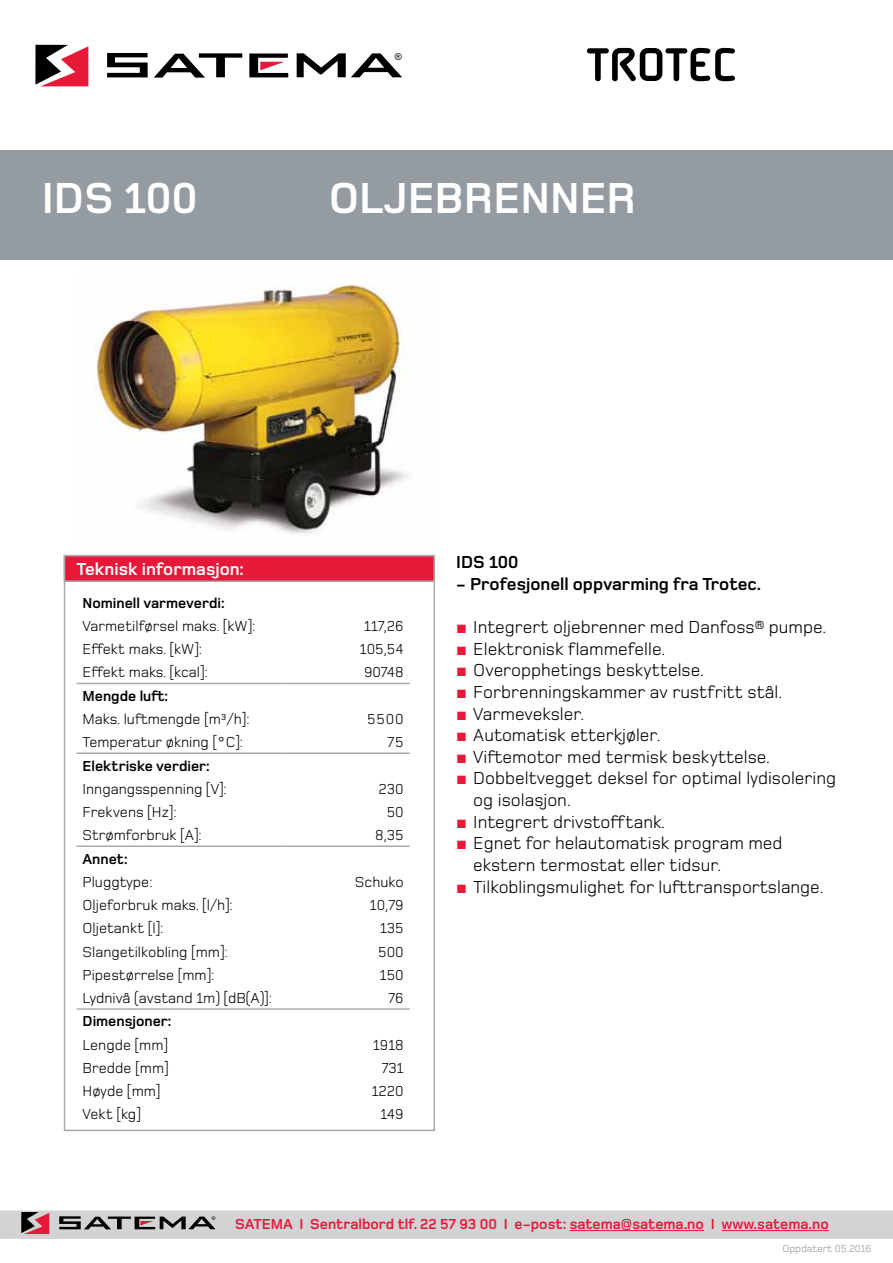
<style>
.page{position:relative;width:893px;height:1263px;background:#fff}
.page>*{position:absolute;margin:0;border:0;box-sizing:border-box;transform-origin:0 0}
.t1{font:700 51px "Alega";color:#000}
.t2{font:700 45px "Foundry Monoline";color:#fff}
.t3{font:18px/21.6px "Foundry Monoline";color:#000}
.t4{font:700 18px "Foundry Monoline";color:#000}
.t5{font:700 18px "Foundry Monoline";color:#fff}
.t6{font:15px "Foundry Monoline";color:#000}
.t7{font:700 15px "Foundry Monoline";color:#e71939}
.t8{font:700 15px "Foundry Monoline";color:#000}
.t9{font:10.5px "Foundry Monoline";color:#939598}
.t10{font:9.6px "Arial";color:#000}
.t11{font:5.1px "Arial";color:#000}
.s1{font-family:"Arial";color:#e71939}
</style>
<div class="page">
<svg style="left:35px;top:45px;width:53px;height:41px"></svg>
<svg style="left:107px;top:53px;width:41px;height:24px"></svg>
<svg style="left:154px;top:53px;width:88px;height:25px"></svg>
<svg style="left:297px;top:53px;width:105px;height:24px"></svg>
<svg style="left:249px;top:54px;width:39px;height:23px"></svg>
<svg style="left:0;top:1210px;width:893px;height:29px;background:#c9c8ca"></svg>
<hr style="left:570px;top:1230px;width:134px;height:1px;background:#e71939">
<hr style="left:721px;top:1230px;width:108px;height:1px;background:#e71939">
<div style="left:0;top:150px;width:893px;height:109px;background:#949ca1"></div>
<hr style="left:77px;top:683px;width:208px;height:1px;background:#a7a9ac">
<hr style="left:285px;top:683px;width:125px;height:1px;background:#a7a9ac">
<hr style="left:77px;top:752px;width:208px;height:2px;background:#a7a9ac">
<hr style="left:285px;top:752px;width:125px;height:2px;background:#a7a9ac">
<hr style="left:77px;top:845px;width:208px;height:2px;background:#a7a9ac">
<hr style="left:285px;top:845px;width:125px;height:2px;background:#a7a9ac">
<hr style="left:77px;top:1008px;width:208px;height:2px;background:#a7a9ac">
<hr style="left:285px;top:1008px;width:125px;height:2px;background:#a7a9ac">
<div style="left:64px;top:555px;width:371px;height:576px;border:2px solid #a7a9ac"></div>
<div style="left:64px;top:555px;width:371px;height:27px;background:#e71939;border:2px solid #a7a9ac"></div>
<img style="left:94px;top:284px;width:315px;height:252px">
<p class="t10" style="left:395px;top:50px;width:9px">®</p>
<h1 class="t1" style="left:586px;top:38px;width:152px">TROTEC</h1>
<h2 class="t2" style="left:42px;top:174px;width:157px">ids 100</h2>
<h2 class="t2" style="left:329px;top:174px;width:309px">oljebrenner</h2>
<p class="t5" style="left:77px;top:560px;width:169px">Teknisk informasjon:</p>
<p class="t8" style="left:83px;top:595px;width:144px">Nominell varmeverdi:</p>
<p class="t6" style="left:83px;top:618px;width:174px">Varmetilførsel maks. [kW]:</p>
<p class="t6" style="left:364px;top:618px;width:41px">117,26</p>
<p class="t6" style="left:83px;top:641px;width:121px">Effekt maks. [kW]:</p>
<p class="t6" style="left:360px;top:641px;width:45px">105,54</p>
<p class="t6" style="left:83px;top:664px;width:127px">Effekt maks. [kcal]:</p>
<p class="t6" style="left:364px;top:664px;width:41px">90748</p>
<p class="t8" style="left:83px;top:688px;width:87px">Mengde luft:</p>
<p class="t6" style="left:83px;top:711px;width:169px">Maks. luftmengde [m³/h]:</p>
<p class="t6" style="left:367px;top:711px;width:38px">5500</p>
<p class="t6" style="left:83px;top:734px;width:162px">Temperatur økning [°C]:</p>
<p class="t6" style="left:387px;top:734px;width:18px">75</p>
<p class="t8" style="left:83px;top:757px;width:129px">Elektriske verdier:</p>
<p class="t6" style="left:83px;top:781px;width:146px">Inngangsspenning [V]:</p>
<p class="t6" style="left:379px;top:781px;width:27px">230</p>
<p class="t6" style="left:83px;top:804px;width:96px">Frekvens [Hz]:</p>
<p class="t6" style="left:387px;top:804px;width:19px">50</p>
<p class="t6" style="left:83px;top:827px;width:121px">Strømforbruk [A]:</p>
<p class="t6" style="left:375px;top:827px;width:30px">8,35</p>
<p class="t8" style="left:83px;top:850px;width:47px">Annet:</p>
<p class="t6" style="left:83px;top:874px;width:72px">Pluggtype:</p>
<p class="t6" style="left:355px;top:874px;width:50px">Schuko</p>
<p class="t6" style="left:83px;top:897px;width:152px">Oljeforbruk maks. [l/h]:</p>
<p class="t6" style="left:370px;top:897px;width:35px">10,79</p>
<p class="t6" style="left:83px;top:920px;width:82px">Oljetankt [l]:</p>
<p class="t6" style="left:380px;top:920px;width:25px">135</p>
<p class="t6" style="left:83px;top:943px;width:147px">Slangetilkobling [mm]:</p>
<p class="t6" style="left:378px;top:943px;width:27px">500</p>
<p class="t6" style="left:83px;top:967px;width:133px">Pipestørrelse [mm]:</p>
<p class="t6" style="left:380px;top:967px;width:25px">150</p>
<p class="t6" style="left:83px;top:990px;width:191px">Lydnivå (avstand 1m) [dB(A)]:</p>
<p class="t6" style="left:388px;top:990px;width:17px">76</p>
<p class="t8" style="left:83px;top:1013px;width:90px">Dimensjoner:</p>
<p class="t6" style="left:83px;top:1036px;width:87px">Lengde [mm]</p>
<p class="t6" style="left:373px;top:1036px;width:32px">1918</p>
<p class="t6" style="left:83px;top:1060px;width:88px">Bredde [mm]</p>
<p class="t6" style="left:382px;top:1060px;width:24px">731</p>
<p class="t6" style="left:83px;top:1083px;width:79px">Høyde [mm]</p>
<p class="t6" style="left:372px;top:1083px;width:33px">1220</p>
<p class="t6" style="left:83px;top:1106px;width:60px">Vekt [kg]</p>
<p class="t6" style="left:380px;top:1106px;width:25px">149</p>
<p class="t4" style="left:456px;top:553px;width:64px">IDS 100</p>
<p class="t4" style="left:456px;top:574px;width:306px">- Profesjonell oppvarming fra Trotec.</p>
<p class="t3" style="left:456px;top:616px;width:372px"><span class="s1">■</span> Integrert oljebrenner med Danfoss® pumpe.</p>
<p class="t3" style="left:456px;top:638px;width:211px"><span class="s1">■</span> Elektronisk flammefelle.</p>
<p class="t3" style="left:456px;top:660px;width:249px"><span class="s1">■</span> Overopphetings beskyttelse.</p>
<p class="t3" style="left:456px;top:681px;width:327px"><span class="s1">■</span> Forbrenningskammer av rustfritt stål.</p>
<p class="t3" style="left:456px;top:703px;width:129px"><span class="s1">■</span> Varmeveksler.</p>
<p class="t3" style="left:456px;top:724px;width:206px"><span class="s1">■</span> Automatisk etterkjøler.</p>
<p class="t3" style="left:456px;top:746px;width:315px"><span class="s1">■</span> Viftemotor med termisk beskyttelse.</p>
<p class="t3" style="left:473px;top:768px;width:364px;text-indent:-17px"><span class="s1">■</span> Dobbeltvegget deksel for optimal lydisolering og isolasjon.</p>
<p class="t3" style="left:456px;top:811px;width:210px"><span class="s1">■</span> Integrert drivstofftank.</p>
<p class="t3" style="left:473px;top:832px;width:311px;text-indent:-17px"><span class="s1">■</span> Egnet for helautomatisk program med ekstern termostat eller tidsur.</p>
<p class="t3" style="left:456px;top:876px;width:369px"><span class="s1">■</span> Tilkoblingsmulighet for lufttransportslange.</p>
<p class="t11" style="left:212px;top:1215px;width:5px">®</p>
<p class="t7" style="left:235px;top:1216px;width:595px">SATEMA I Sentralbord tlf. 22 57 93 00 I e-post: satema@satema.no I www.satema.no</p>
<p class="t9" style="left:782px;top:1243px;width:91px">Oppdatert 05.2016</p>
</div>
